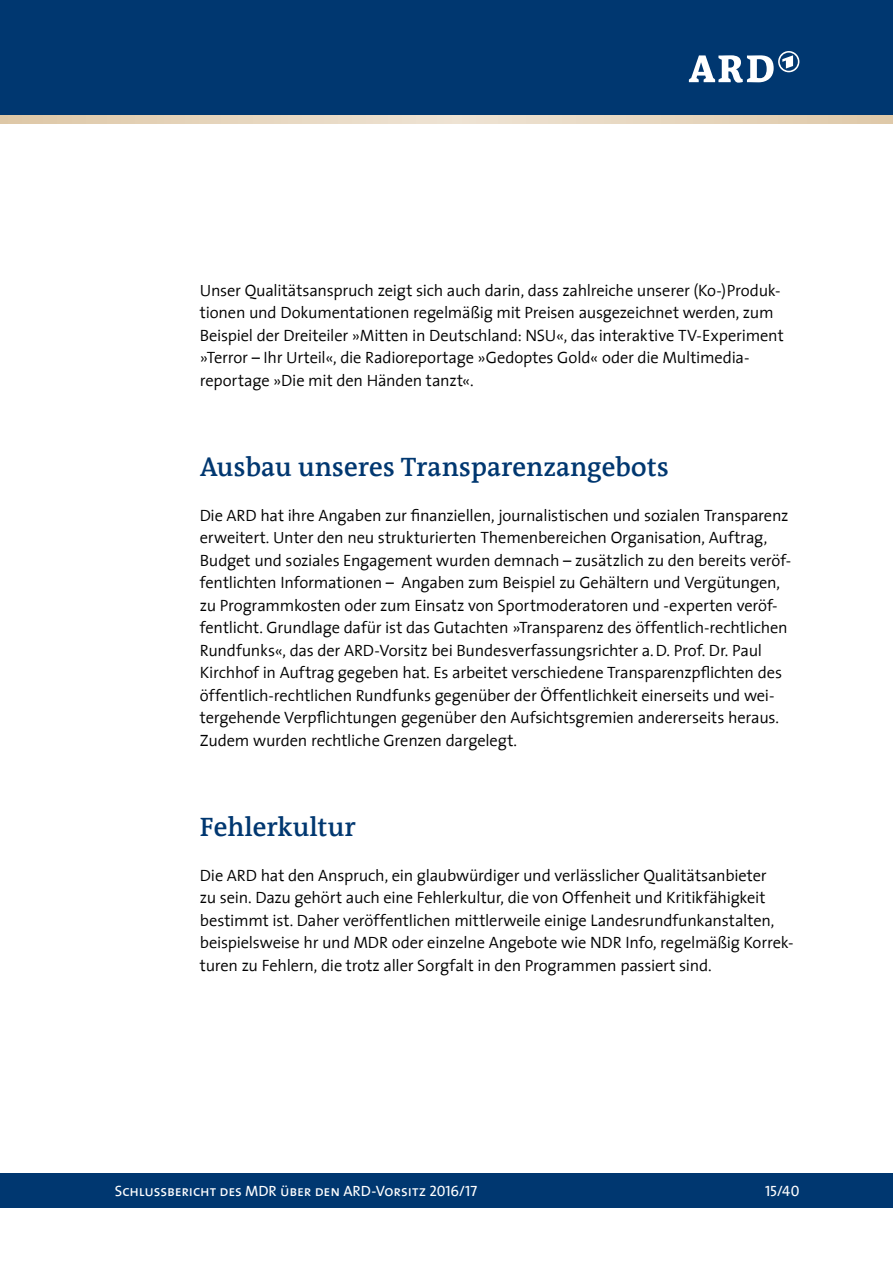
<style>
.page{position:relative;width:893px;height:1263px;background:#fff}
.page>*{position:absolute;margin:0;border:0;box-sizing:border-box;transform-origin:0 0}
.t1{font:600 27px "The Antiqua B6";color:#003770}
.t2{font:300 16.5px/22.5px "The Sans 4";letter-spacing:-.015em;color:#000}
.t3{font:15px "The Sans 5 Regular Caps";letter-spacing:-.01em;color:#fff}
</style>
<div class="page">
<div style="left:0;top:1174px;width:893px;height:34px;background:#003770"></div>
<svg style="left:1px;top:115px;width:892px;height:8px;background:#e5d5bd"></svg>
<div style="left:0;top:0;width:893px;height:115px;background:#003770"></div>
<svg style="left:689px;top:51px;width:110px;height:32px"></svg>
<p class="t2" style="left:200px;top:278px;width:585px">Unser Qualitätsanspruch zeigt sich auch darin, dass zahlreiche unserer (Ko-)Produk&shy;tionen und Dokumentationen regelmäßig mit Preisen ausgezeichnet werden, zum Beispiel der Dreiteiler »Mitten in Deutschland: NSU«, das interaktive TV-Experiment »Terror – Ihr Urteil«, die Radioreportage »Gedoptes Gold« oder die Multimedia&shy;reportage »Die mit den Händen tanzt«.</p>
<h1 class="t1" style="left:200px;top:452px;width:470px">Ausbau unseres Transparenzangebots</h1>
<p class="t2" style="left:200px;top:503px;width:593px">Die ARD hat ihre Angaben zur finanziellen, journalistischen und sozialen Transparenz erweitert. Unter den neu strukturierten Themenbereichen Organisation, Auftrag, Budget und soziales Engagement wurden demnach – zusätzlich zu den bereits veröf&shy;fentlichten Informationen – Angaben zum Beispiel zu Gehältern und Vergütungen, zu Programmkosten oder zum Einsatz von Sportmoderatoren und -experten veröf&shy;fentlicht. Grundlage dafür ist das Gutachten »Transparenz des öffentlich-rechtlichen Rundfunks«, das der ARD-Vorsitz bei Bundesverfassungsrichter a.D. Prof. Dr. Paul Kirchhof in Auftrag gegeben hat. Es arbeitet verschiedene Transparenzpflichten des öffentlich-rechtlichen Rundfunks gegenüber der Öffentlichkeit einerseits und wei&shy;tergehende Verpflichtungen gegenüber den Aufsichtsgremien andererseits heraus.<br>Zudem wurden rechtliche Grenzen dargelegt.</p>
<h1 class="t1" style="left:200px;top:812px;width:157px">Fehlerkultur</h1>
<p class="t2" style="left:200px;top:863px;width:595px">Die ARD hat den Anspruch, ein glaubwürdiger und verlässlicher Qualitätsanbieter<br>zu sein. Dazu gehört auch eine Fehlerkultur, die von Offenheit und Kritikfähigkeit bestimmt ist. Daher veröffentlichen mittlerweile einige Landesrundfunkanstalten, beispielsweise hr und MDR oder einzelne Angebote wie NDR Info, regelmäßig Korrek&shy;turen zu Fehlern, die trotz aller Sorgfalt in den Programmen passiert sind.</p>
<p class="t3" style="left:115px;top:1179px;width:364px">Schlussbericht des MDR über den ARD-Vorsitz 2016/17</p>
<p class="t3" style="left:765px;top:1179px;width:36px">15/40</p>
</div>
